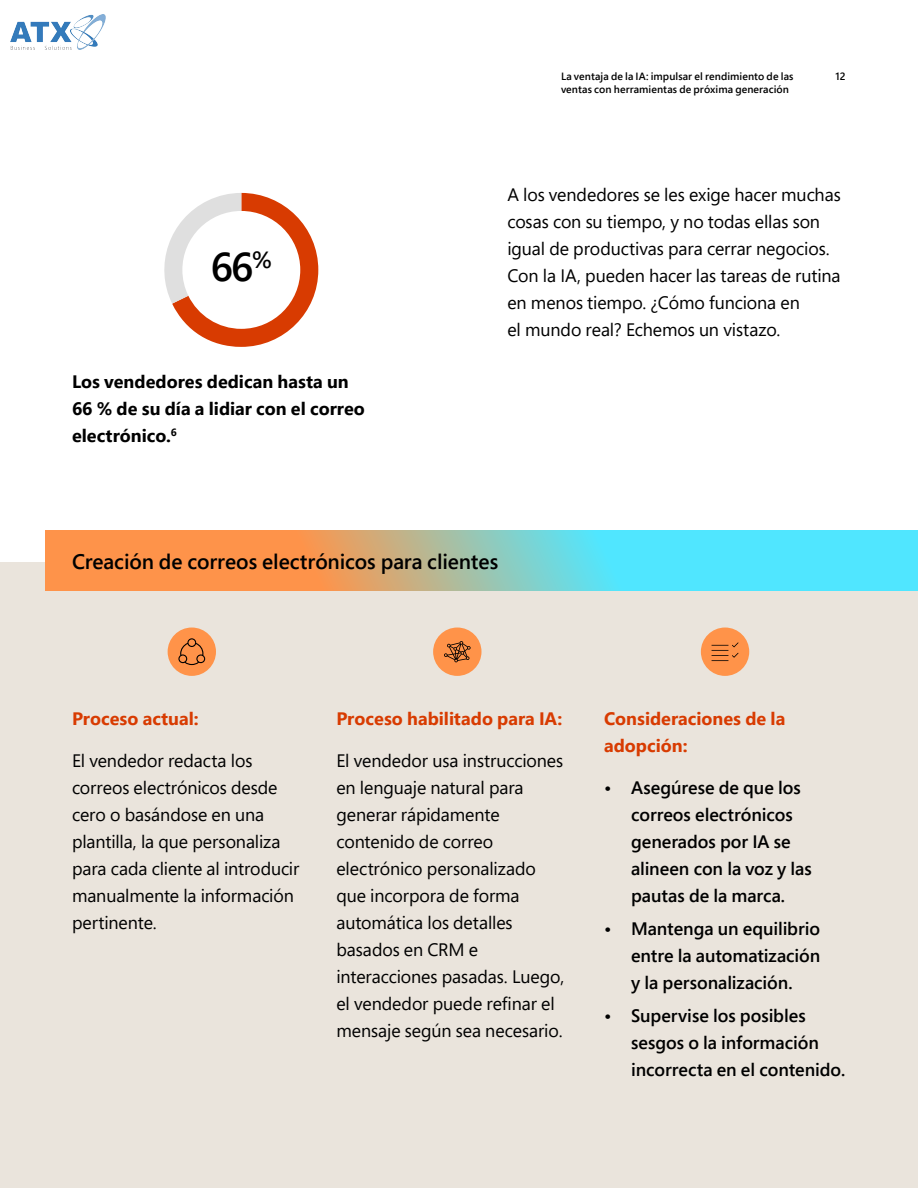
<style>
.page{position:relative;width:918px;height:1188px;background:#fff}
.page>*{position:absolute;margin:0;border:0;box-sizing:border-box;transform-origin:0 0}
.t1{font:600 40.05px "Segoe Pro";color:#000}
.SH1{font:600 21px "Segoe Pro";letter-spacing:-.005em;color:#000}
.Body_copy{font:18px/27px "Segoe Pro";letter-spacing:-.005em;color:#000}
.t2{font:600 18px/27px "Segoe Pro";letter-spacing:-.005em;color:#000}
.Body_copy-2{font:700 18px/27px "Segoe Pro";color:#000}
.SH2{font:700 18px/27px "Segoe Pro";color:#d83b01}
.t3{font:600 10.5px/13.5px "Segoe Pro";letter-spacing:.01em;color:#000}
</style>
<div class="page">
<div style="left:0;top:562px;width:918px;height:626px;background:#eae4dc"></div>
<svg style="left:45px;top:531px;width:873px;height:60px;background:#a2bfa9"></svg>
<svg style="left:164px;top:193px;width:154px;height:154px"></svg>
<div style="left:168px;top:628px;width:48px;height:48px;background:#ff9349;border-radius:50%"></div>
<svg style="left:178px;top:638px;width:27px;height:27px"></svg>
<div style="left:701px;top:628px;width:48px;height:48px;background:#ff9349;border-radius:50%"></div>
<svg style="left:712px;top:642px;width:27px;height:19px"></svg>
<div style="left:433px;top:628px;width:49px;height:48px;background:#ff9349;border-radius:50%"></div>
<svg style="left:444px;top:641px;width:27px;height:21px"></svg>
<img style="left:10px;top:14px;width:95px;height:35px">
<h1 class="t1" style="left:211px;top:240px;width:63px">66<sup>%</sup></h1>
<p class="Body_copy-2" style="left:72px;top:368px;width:294px">Los vendedores dedican hasta un<br>66 % de su día a lidiar con el correo electrónico.<sup>6</sup></p>
<p class="t3" style="left:561px;top:69px;width:234px">La ventaja de la IA: impulsar el rendimiento de las ventas con herramientas de próxima generación</p>
<p class="t3" style="left:836px;top:69px;width:12px">12</p>
<p class="Body_copy" style="left:507px;top:181px;width:335px">A los vendedores se les exige hacer muchas cosas con su tiempo, y no todas ellas son igual de productivas para cerrar negocios.<br>Con la IA, pueden hacer las tareas de rutina en menos tiempo. ¿Cómo funciona en<br>el mundo real? Echemos un vistazo.</p>
<p class="SH1" style="left:72px;top:547px;width:428px">Creación de correos electrónicos para clientes</p>
<p class="SH2" style="left:72px;top:705px;width:128px">Proceso actual:</p>
<p class="Body_copy" style="left:72px;top:747px;width:229px">El vendedor redacta los correos electrónicos desde cero o basándose en una plantilla, la que personaliza para cada cliente al introducir manualmente la información pertinente.</p>
<p class="SH2" style="left:336px;top:705px;width:227px">Proceso habilitado para IA:</p>
<p class="Body_copy" style="left:336px;top:747px;width:229px">El vendedor usa instrucciones en lenguaje natural para generar rápidamente contenido de correo electrónico personalizado que incorpora de forma automática los detalles basados en CRM e interacciones pasadas. Luego, el vendedor puede refinar el mensaje según sea necesario.</p>
<p class="SH2" style="left:604px;top:705px;width:183px">Consideraciones de la adopción:</p>
<p class="t2" style="left:631px;top:774px;width:182px;text-indent:-27px">• Asegúrese de que los correos electrónicos generados por IA se alineen con la voz y las pautas de la marca.</p>
<p class="t2" style="left:631px;top:915px;width:191px;text-align:justify;text-indent:-27px">• Mantenga un equilibrio entre la automatización y la personalización.</p>
<p class="t2" style="left:631px;top:1002px;width:216px;text-indent:-27px">• Supervise los posibles sesgos o la información incorrecta en el contenido.</p>
</div>
